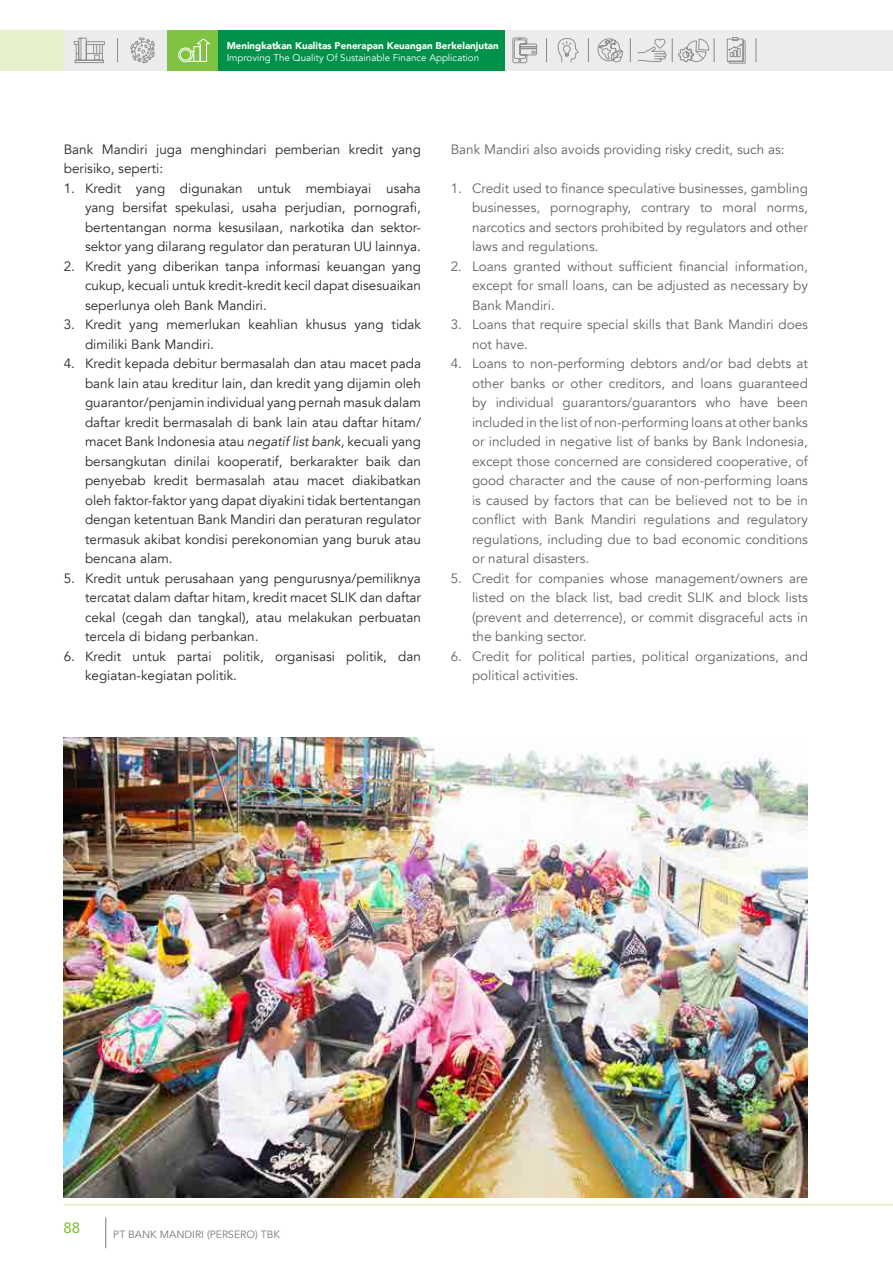
<style>
.page{position:relative;width:893px;height:1263px;background:#fff}
.page>*{position:absolute;margin:0;border:0;box-sizing:border-box;transform-origin:0 0}
.t1{font:500 15px "Avenir";color:#85bc3c}
.t2{font:13.5px/19.5px "Avenir";color:#292829;text-align:justify}
.t3{font:13.5px/19.5px "Avenir";color:#636466;text-align:justify}
.t4{font:10.5px "Avenir";color:#77787b}
.t5{font:900 9.75px "Avenir";color:#fff}
.t6{font:9.75px "Avenir";color:#fff}
</style>
<div class="page">
<div style="left:64px;top:30px;width:829px;height:41px;background:#ececed"></div>
<div style="left:0;top:30px;width:64px;height:41px;background:#e7f0cd"></div>
<div style="left:167px;top:30px;width:51px;height:41px;background:#80c342"></div>
<svg style="left:74px;top:37px;width:31px;height:26px"></svg>
<svg style="left:130px;top:37px;width:25px;height:27px"></svg>
<svg style="left:178px;top:38px;width:32px;height:24px"></svg>
<svg style="left:512px;top:37px;width:25px;height:26px"></svg>
<svg style="left:557px;top:38px;width:22px;height:25px"></svg>
<svg style="left:597px;top:38px;width:26px;height:25px"></svg>
<svg style="left:727px;top:37px;width:19px;height:27px"></svg>
<div style="left:218px;top:30px;width:286px;height:41px;background:#00924b"></div>
<svg style="left:117px;top:39px;width:1px;height:23px"></svg>
<svg style="left:546px;top:39px;width:1px;height:23px"></svg>
<svg style="left:630px;top:39px;width:1px;height:23px"></svg>
<svg style="left:588px;top:39px;width:1px;height:23px"></svg>
<svg style="left:637px;top:38px;width:78px;height:24px"></svg>
<svg style="left:756px;top:39px;width:1px;height:23px"></svg>
<hr style="left:106px;top:1217px;width:1px;height:31px;background:#77787b">
<hr style="left:64px;top:1204px;width:829px;height:1px;background:#9fcc3b">
<img style="left:64px;top:738px;width:744px;height:460px">
<p class="t5" style="left:227px;top:37px;width:274px">Meningkatkan Kualitas Penerapan Keuangan Berkelanjutan</p>
<p class="t6" style="left:227px;top:52px;width:254px">Improving The Quality Of Sustainable Finance Application</p>
<p class="t2" style="left:64px;top:140px;width:359px">Bank Mandiri juga menghindari pemberian kredit yang berisiko, seperti:</p>
<p class="t2" style="left:85px;top:179px;width:337px;text-indent:-21px">1. Kredit yang digunakan untuk membiayai usaha yang bersifat spekulasi, usaha perjudian, pornografi, bertentangan norma kesusilaan, narkotika dan sektor&shy;sektor yang dilarang regulator dan peraturan UU lainnya.</p>
<p class="t2" style="left:85px;top:257px;width:337px;text-indent:-21px">2. Kredit yang diberikan tanpa informasi keuangan yang cukup, kecuali untuk kredit-kredit kecil dapat disesuaikan seperlunya oleh Bank Mandiri.</p>
<p class="t2" style="left:85px;top:315px;width:337px;text-indent:-21px">3. Kredit yang memerlukan keahlian khusus yang tidak dimiliki Bank Mandiri.</p>
<p class="t2" style="left:85px;top:354px;width:337px;text-indent:-21px">4. Kredit kepada debitur bermasalah dan atau macet pada bank lain atau kreditur lain, dan kredit yang dijamin oleh guarantor/penjamin individual yang pernah masuk dalam daftar kredit bermasalah di bank lain atau daftar hitam/ macet Bank Indonesia atau negatif list bank, kecuali yang bersangkutan dinilai kooperatif, berkarakter baik dan penyebab kredit bermasalah atau macet diakibatkan oleh faktor-faktor yang dapat diyakini tidak bertentangan dengan ketentuan Bank Mandiri dan peraturan regulator termasuk akibat kondisi perekonomian yang buruk atau bencana alam.</p>
<p class="t2" style="left:85px;top:569px;width:337px;text-indent:-21px">5. Kredit untuk perusahaan yang pengurusnya/pemiliknya tercatat dalam daftar hitam, kredit macet SLIK dan daftar cekal (cegah dan tangkal), atau melakukan perbuatan tercela di bidang perbankan.</p>
<p class="t2" style="left:85px;top:647px;width:337px;text-indent:-21px">6. Kredit untuk partai politik, organisasi politik, dan kegiatan-kegiatan politik.</p>
<p class="t3" style="left:451px;top:140px;width:335px">Bank Mandiri also avoids providing risky credit, such as:</p>
<p class="t3" style="left:472px;top:179px;width:337px;text-indent:-21px">1. Credit used to finance speculative businesses, gambling businesses, pornography, contrary to moral norms, narcotics and sectors prohibited by regulators and other laws and regulations.</p>
<p class="t3" style="left:472px;top:257px;width:337px;text-indent:-21px">2. Loans granted without sufficient financial information, except for small loans, can be adjusted as necessary by Bank Mandiri.</p>
<p class="t3" style="left:472px;top:315px;width:337px;text-indent:-21px">3. Loans that require special skills that Bank Mandiri does not have.</p>
<p class="t3" style="left:472px;top:354px;width:337px;text-indent:-21px">4. Loans to non-performing debtors and/or bad debts at other banks or other creditors, and loans guaranteed by individual guarantors/guarantors who have been included in the list of non-performing loans at other banks or included in negative list of banks by Bank Indonesia, except those concerned are considered cooperative, of good character and the cause of non-performing loans is caused by factors that can be believed not to be in conflict with Bank Mandiri regulations and regulatory regulations, including due to bad economic conditions or natural disasters.</p>
<p class="t3" style="left:472px;top:568px;width:337px;text-indent:-21px">5. Credit for companies whose management/owners are listed on the black list, bad credit SLIK and block lists (prevent and deterrence), or commit disgraceful acts in the banking sector.</p>
<p class="t3" style="left:472px;top:646px;width:337px;text-indent:-21px">6. Credit for political parties, political organizations, and political activities.</p>
<p class="t1" style="left:64px;top:1215px;width:18px">88</p>
<p class="t4" style="left:113px;top:1228px;width:63px">PT Ban k Mandiri</p>
<p class="t4" style="left:207px;top:1228px;width:17px">(Persero</p>
<p class="t4" style="left:255px;top:1228px;width:26px">) Tbk</p>
</div>
